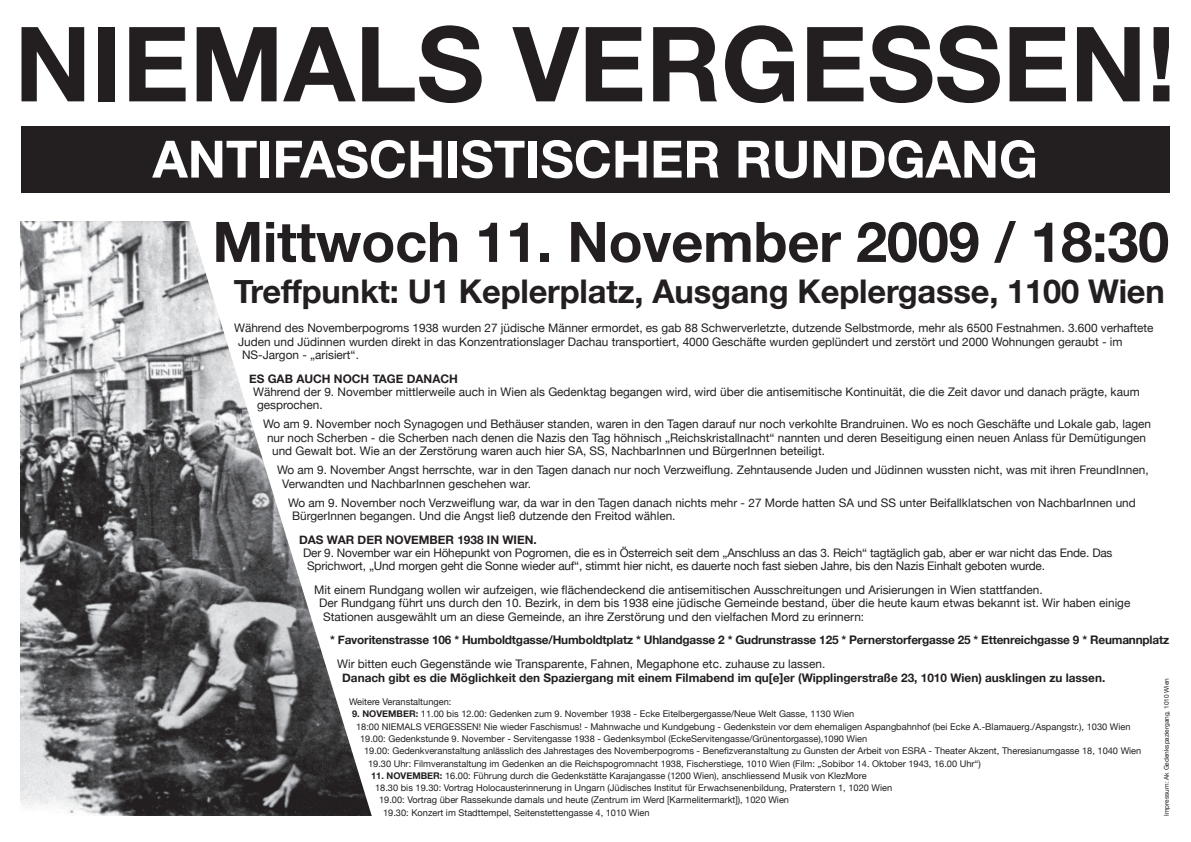
<style>
.page{position:relative;width:1191px;height:842px;background:#fff}
.page>*{position:absolute;margin:0;border:0;box-sizing:border-box;transform-origin:0 0}
.t1{font:700 104px "Helvetica Neue";color:#231f20}
.t2{font:700 55.9px "Helvetica Neue";letter-spacing:-.005em;color:#231f20}
.t3{font:700 51.5px "Helvetica Neue";color:#fff}
.t4{font:700 32.6px "Helvetica Neue";letter-spacing:-.005em;color:#231f20}
.t5{font:11.8px/13.3px "Helvetica Neue";color:#231f20}
.t6{font:700 11.8px "Helvetica Neue";color:#231f20}
.t7{font:9.2px "Helvetica Neue";color:#231f20}
.t8{font:6.5px "Helvetica Neue";color:#231f20}
.s1{font-weight:700}
</style>
<div class="page">
<div style="left:21px;top:126px;width:1148px;height:67px;background:#231f20"></div>
<img style="left:21px;top:221px;width:167px;height:595px">
<svg style="left:188px;top:221px;width:184px;height:595px"></svg>
<h1 class="t1" style="left:14px;top:0;width:1162px">Niemals vergessen!</h1>
<h3 class="t3" style="left:152px;top:127px;width:887px">Antifaschistischer Rundgang</h3>
<h2 class="t2" style="left:212px;top:207px;width:958px">Mittwoch 11. November 2009 / 18:30</h2>
<h3 class="t4" style="left:234px;top:271px;width:932px">Treffpunkt: U1 Keplerplatz, Ausgang Keplergasse, 1100 Wien</h3>
<p class="t5" style="left:234px;top:321px;width:921px">Während des Novemberpogroms 1938 wurden 27 jüdische Männer ermordet, es gab 88 Schwerverletzte, dutzende Selbstmorde, mehr als 6500 Festnahmen. 3.600 verhaftete</p>
<p class="t5" style="left:238px;top:335px;width:886px">Juden und Jüdinnen wurden direkt in das Konzentrationslager Dachau transportiert, 4000 Geschäfte wurden geplündert und zerstört und 2000 Wohnungen geraubt - im</p>
<p class="t5" style="left:242px;top:348px;width:118px">NS-Jargon - „arisiert“.</p>
<p class="t6" style="left:249px;top:371px;width:210px">Es gab auch noch Tage danach</p>
<p class="t5" style="left:257px;top:385px;width:884px;text-indent:-4px">Während der 9. November mittlerweile auch in Wien als Gedenktag begangen wird, wird über die antisemitische Kontinuität, die die Zeit davor und danach prägte, kaum gesprochen.</p>
<p class="t5" style="left:263px;top:417px;width:889px">Wo am 9. November noch Synagogen und Bethäuser standen, waren in den Tagen darauf nur noch verkohlte Brandruinen. Wo es noch Geschäfte und Lokale gab, lagen</p>
<p class="t5" style="left:267px;top:431px;width:880px">nur noch Scherben - die Scherben nach denen die Nazis den Tag höhnisch „Reichskristallnacht“ nannten und deren Beseitigung einen neuen Anlass für Demütigungen</p>
<p class="t5" style="left:272px;top:444px;width:554px">und Gewalt bot. Wie an der Zerstörung waren auch hier SA, SS, NachbarInnen und BürgerInnen beteiligt.</p>
<p class="t5" style="left:282px;top:463px;width:868px;text-indent:-5px">Wo am 9. November Angst herrschte, war in den Tagen danach nur noch Verzweiflung. Zehntausende Juden und Jüdinnen wussten nicht, was mit ihren FreundInnen,<br>Verwandten und NachbarInnen geschehen war.</p>
<p class="t5" style="left:292px;top:496px;width:845px;text-indent:-4px">Wo am 9. November noch Verzweiflung war, da war in den Tagen danach nichts mehr - 27 Morde hatten SA und SS unter Beifallklatschen von NachbarInnen und<br>BürgerInnen begangen. Und die Angst ließ dutzende den Freitod wählen.</p>
<p class="t6" style="left:299px;top:532px;width:239px">Das war der November 1938 in Wien.</p>
<p class="t5" style="left:307px;top:546px;width:807px;text-indent:-4px">Der 9. November war ein Höhepunkt von Pogromen, die es in Österreich seit dem „Anschluss an das 3. Reich“ tagtäglich gab, aber er war nicht das Ende. Das<br>Sprichwort, „Und morgen geht die Sonne wieder auf“, stimmt hier nicht, es dauerte noch fast sieben Jahre, bis den Nazis Einhalt geboten wurde.</p>
<p class="t5" style="left:314px;top:583px;width:730px">Mit einem Rundgang wollen wir aufzeigen, wie flächendeckend die antisemitischen Ausschreitungen und Arisierungen in Wien stattfanden.</p>
<p class="t5" style="left:319px;top:596px;width:812px">Der Rundgang führt uns durch den 10. Bezirk, in dem bis 1938 eine jüdische Gemeinde bestand, über die heute kaum etwas bekannt ist. Wir haben einige</p>
<p class="t5" style="left:323px;top:610px;width:542px">Stationen ausgewählt um an diese Gemeinde, an ihre Zerstörung und den vielfachen Mord zu erinnern:</p>
<p class="t6" style="left:330px;top:633px;width:840px">* Favoritenstrasse 106 * Humboldtgasse/Humboldtplatz * Uhlandgasse 2 * Gudrunstrasse 125 * Pernerstorfergasse 25 * Ettenreichgasse 9 * Reumannplatz</p>
<p class="t5" style="left:337px;top:657px;width:489px">Wir bitten euch Gegenstände wie Transparente, Fahnen, Megaphone etc. zuhause zu lassen.</p>
<p class="t6" style="left:342px;top:671px;width:764px">Danach gibt es die Möglichkeit den Spaziergang mit einem Filmabend im qu[e]er (Wipplingerstraße 23, 1010 Wien) ausklingen zu lassen.</p>
<p class="t7" style="left:349px;top:696px;width:104px">Weitere Veranstaltungen:</p>
<p class="t7" style="left:352px;top:708px;width:503px"><span class="s1">9. November:</span> 11.00 bis 12.00: Gedenken zum 9. November 1938 - Ecke Eitelbergergasse/Neue Welt Gasse, 1130 Wien</p>
<p class="t7" style="left:356px;top:721px;width:776px">18:00 NIEMALS VERGESSEN! Nie wieder Faschismus! - Mahnwache und Kundgebung - Gedenkstein vor dem ehemaligen Aspangbahnhof (bei Ecke A.-Blamauerg./Aspangstr.), 1030 Wien</p>
<p class="t7" style="left:360px;top:733px;width:508px">19.00: Gedenkstunde 9. November - Servitengasse 1938 - Gedenksymbol (EckeServitengasse/Grünentorgasse),1090 Wien</p>
<p class="t7" style="left:364px;top:745px;width:778px">19.00: Gedenkveranstaltung anlässlich des Jahrestages des Novemberpogroms - Benefizveranstaltung zu Gunsten der Arbeit von ESRA - Theater Akzent, Theresianumgasse 18, 1040 Wien</p>
<p class="t7" style="left:368px;top:758px;width:614px">19.30 Uhr: Filmveranstaltung im Gedenken an die Reichspogromnacht 1938, Fischerstiege, 1010 Wien (Film: „Sobibor 14. Oktober 1943, 16.00 Uhr“)</p>
<p class="t7" style="left:371px;top:770px;width:497px"><span class="s1">11. November:</span> 16.00: Führung durch die Gedenkstätte Karajangasse (1200 Wien), anschliessend Musik von KlezMore</p>
<p class="t7" style="left:375px;top:782px;width:518px">18.30 bis 19.30: Vortrag Holocausterinnerung in Ungarn (Jüdisches Institut für Erwachsenenbildung, Praterstern 1, 1020 Wien</p>
<p class="t7" style="left:379px;top:795px;width:411px">19.00: Vortrag über Rassekunde damals und heute (Zentrum im Werd [Karmelitermarkt]), 1020 Wien</p>
<p class="t7" style="left:383px;top:807px;width:268px">19.30: Konzert im Stadttempel, Seitenstettengasse 4, 1010 Wien</p>
<p class="t8" style="left:1162px;top:816px;width:139px;rotate:-90deg">Impressum: Ak Gedenkspaziergang, 1010 Wien</p>
</div>
